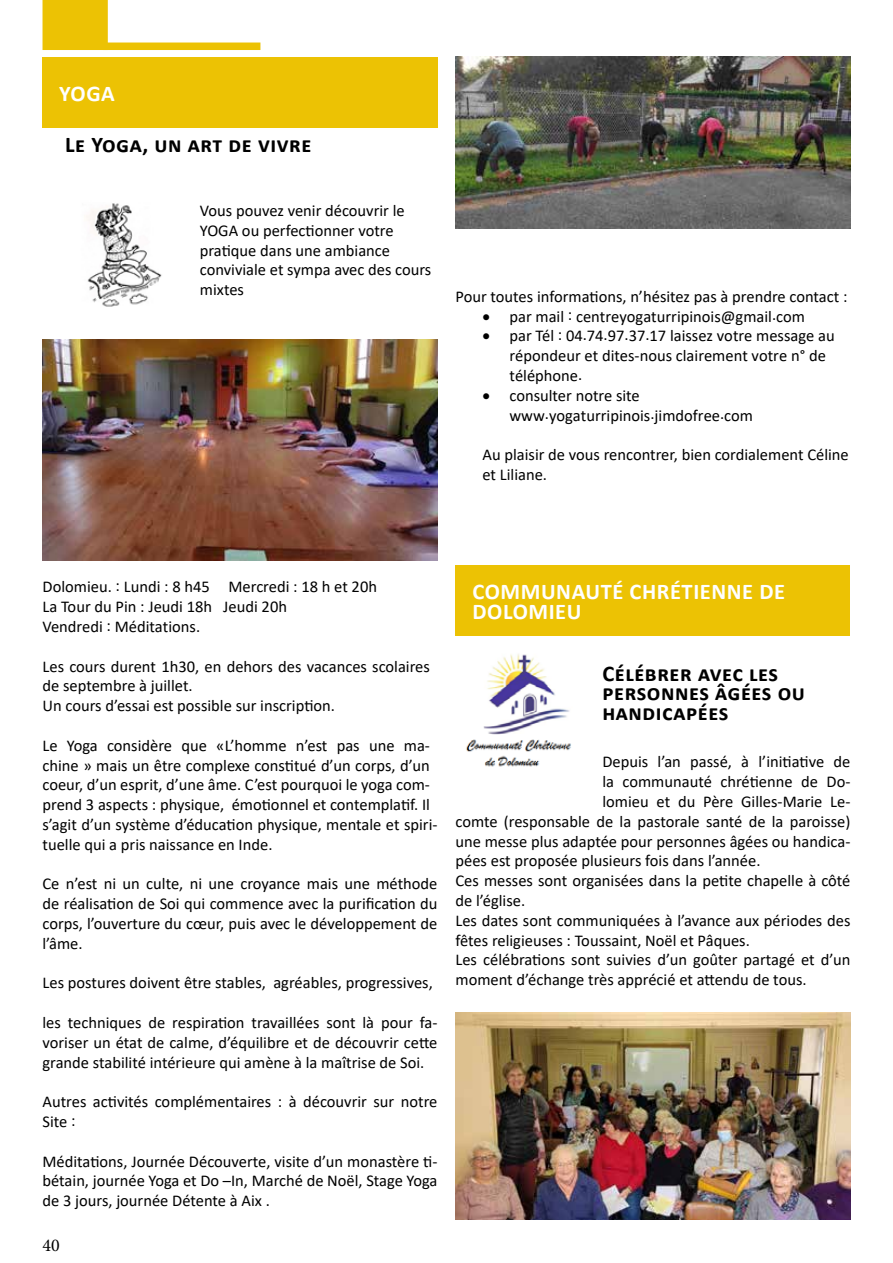
<style>
.page{position:relative;width:893px;height:1263px;background:#fff}
.page>*{position:absolute;margin:0;border:0;box-sizing:border-box;transform-origin:0 0}
.t1{font:700 22.5px/19.5px "Calibri";letter-spacing:.025em;color:#000}
.t2{font:700 22.5px/19.5px "Calibri";letter-spacing:.025em;color:#fff}
.t3{font:18px "Minion Pro";color:#000}
.t4{font:16.5px/19.8px "Calibri";color:#000}
</style>
<div class="page">
<div style="left:103px;top:43px;width:157px;height:7px;background:#ecc204"></div>
<div style="left:43px;top:0;width:65px;height:50px;background:#ecc204"></div>
<div style="left:42px;top:57px;width:395px;height:71px;background:#ecc204"></div>
<div style="left:455px;top:565px;width:395px;height:70px;background:#ecc204"></div>
<img style="left:86px;top:203px;width:76px;height:104px">
<img style="left:42px;top:339px;width:395px;height:222px">
<img style="left:466px;top:654px;width:105px;height:113px">
<img style="left:455px;top:1013px;width:395px;height:206px">
<img style="left:455px;top:57px;width:395px;height:171px">
<h1 class="t2" style="left:59px;top:83px;width:57px">YOGA</h1>
<h1 class="t1" style="left:65px;top:135px;width:248px">Le Yoga, un art de vivre</h1>
<p class="t4" style="left:200px;top:200px;width:233px">Vous pouvez venir découvrir le<br>YOGA ou perfectionner votre pratique dans une ambiance conviviale et sympa avec des cours mixtes</p>
<p class="t4" style="left:455px;top:286px;width:393px">Pour toutes informations, n’hésitez pas à prendre contact :</p>
<p class="t4" style="left:482px;top:306px;width:324px">• par mail : centreyogaturripinois@gmail.com</p>
<p class="t4" style="left:509px;top:326px;width:327px;text-indent:-27px">• par Tél : 04.74.97.37.17 laissez votre message au répondeur et dites-nous clairement votre n° de téléphone.</p>
<p class="t4" style="left:509px;top:385px;width:245px;text-indent:-27px">• consulter notre site www.yogaturripinois.jimdofree.com</p>
<p class="t4" style="left:482px;top:444px;width:368px">Au plaisir de vous rencontrer, bien cordialement Céline et Liliane.</p>
<p class="t4" style="left:43px;top:576px;width:336px">Dolomieu. : Lundi : 8 h45 Mercredi : 18 h et 20h<br>La Tour du Pin : Jeudi 18h Jeudi 20h<br>Vendredi : Méditations.</p>
<p class="t4" style="left:43px;top:656px;width:389px">Les cours durent 1h30, en dehors des vacances scolaires de septembre à juillet.<br>Un cours d’essai est possible sur inscription.</p>
<p class="t4" style="left:43px;top:735px;width:396px">Le Yoga considère que «L’homme n’est pas une ma&shy;chine » mais un être complexe constitué d’un corps, d’un coeur, d’un esprit, d’une âme. C’est pourquoi le yoga com&shy;prend 3 aspects : physique, émotionnel et contemplatif. Il s’agit d’un système d’éducation physique, mentale et spiri&shy;tuelle qui a pris naissance en Inde.</p>
<p class="t4" style="left:43px;top:873px;width:396px;text-align:justify">Ce n’est ni un culte, ni une croyance mais une méthode de réalisation de Soi qui commence avec la purification du corps, l’ouverture du cœur, puis avec le développement de l’âme.</p>
<p class="t4" style="left:43px;top:972px;width:392px">Les postures doivent être stables, agréables, progressives,</p>
<p class="t4" style="left:43px;top:1012px;width:396px;text-align:justify">les techniques de respiration travaillées sont là pour fa&shy;voriser un état de calme, d’équilibre et de découvrir cette grande stabilité intérieure qui amène à la maîtrise de Soi.</p>
<p class="t4" style="left:43px;top:1091px;width:396px">Autres activités complémentaires : à découvrir sur notre<br>Site :</p>
<p class="t4" style="left:43px;top:1151px;width:396px;text-align:justify">Méditations, Journée Découverte, visite d’un monastère ti&shy;bétain, journée Yoga et Do –In, Marché de Noël, Stage Yoga de 3 jours, journée Détente à Aix .</p>
<p class="t3" style="left:43px;top:1233px;width:19px">40</p>
<h1 class="t2" style="left:472px;top:581px;width:314px">COMMUNAUTÉ CHRÉTIENNE DE<br>DOLOMIEU</h1>
<h1 class="t1" style="left:602px;top:663px;width:204px">Célébrer avec les personnes âgées ou handicapées</h1>
<p class="t4" style="left:602px;top:751px;width:250px">Depuis l’an passé, à l’initiative de</p>
<p class="t4" style="left:602px;top:771px;width:250px">la communauté chrétienne de Do-</p>
<p class="t4" style="left:602px;top:791px;width:250px">lomieu et du Père Gilles-Marie Le-</p>
<p class="t4" style="left:455px;top:811px;width:396px">comte (responsable de la pastorale santé de la paroisse)</p>
<p class="t4" style="left:455px;top:831px;width:396px">une messe plus adaptée pour personnes âgées ou handica-</p>
<p class="t4" style="left:455px;top:850px;width:307px">pées est proposée plusieurs fois dans l’année.</p>
<p class="t4" style="left:455px;top:870px;width:396px">Ces messes sont organisées dans la petite chapelle à côté</p>
<p class="t4" style="left:455px;top:890px;width:71px">de l’église.</p>
<p class="t4" style="left:455px;top:910px;width:396px">Les dates sont communiquées à l’avance aux périodes des</p>
<p class="t4" style="left:455px;top:930px;width:296px">fêtes religieuses : Toussaint, Noël et Pâques.</p>
<p class="t4" style="left:455px;top:949px;width:396px">Les célébrations sont suivies d’un goûter partagé et d’un</p>
<p class="t4" style="left:455px;top:969px;width:353px">moment d’échange très apprécié et attendu de tous.</p>
</div>
